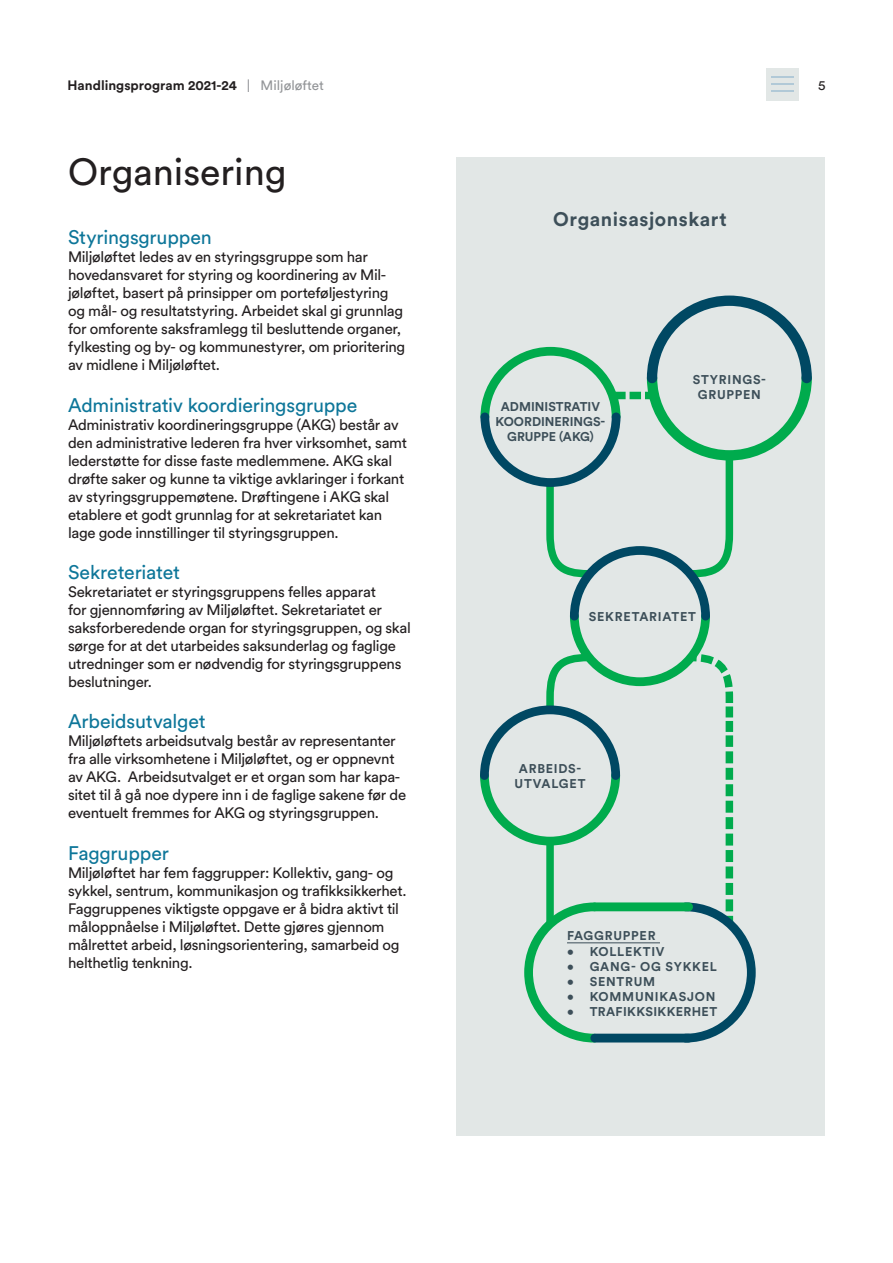
<style>
.page{position:relative;width:893px;height:1263px;background:#fff}
.page>*{position:absolute;margin:0;border:0;box-sizing:border-box;transform-origin:0 0}
.ML_-_Overskrift__H1{font:37.5px "Circular Std";color:#231f20}
.ML_-_Brød__H2__Del-2{font:19.5px "Circular Std";letter-spacing:-.01em;color:#0d7699}
.ML_-_Overskrift_Orga{font:700 19.5px "Circular Std";letter-spacing:.03em;color:#3d4f59}
.ML_-_Brød__P{font:15px/18px "Circular Std";letter-spacing:-.02em;color:#231f20}
.t1{font:700 13.5px "Circular Std";color:#231f20}
.t2{font:13.5px "Circular Std";color:#231f20}
.ML_-_Overskrift_Orga-2{font:700 12.6px "Circular Std";letter-spacing:.06em;color:#3d4f59}
.ML_-_Overskrift_Orga-3{font:700 12.6px/15.1px "Circular Std";color:#3d4f59;text-align:center}
.ML_-_Overskrift_Orga-4{font:700 12.6px "Circular Std";letter-spacing:.03em;color:#3d4f59}
.s1{font-weight:400;color:#939598}
</style>
<div class="page">
<div style="left:766px;top:68px;width:32px;height:33px;background:#e2e7e6"></div>
<hr style="left:771px;top:76px;width:22px;height:2px;background:#b1c9d7">
<hr style="left:771px;top:83px;width:22px;height:2px;background:#b1c9d7">
<hr style="left:771px;top:90px;width:22px;height:2px;background:#b1c9d7">
<div style="left:456px;top:157px;width:369px;height:978px;background:#e2e7e6"></div>
<svg style="left:480px;top:296px;width:332px;height:746px"></svg>
<div style="left:595px;top:902px;width:94px;height:9px;background:#00ab4d"></div>
<div style="left:595px;top:1034px;width:94px;height:8px;background:#004863"></div>
<p class="t1" style="left:68px;top:76px;width:258px">Handlingsprogram 2021-24 <span class="s1">| Miljøløftet</span></p>
<p class="t2" style="left:818px;top:77px;width:9px">5</p>
<h1 class="ML_-_Overskrift__H1" style="left:68px;top:149px;width:220px">Organisering</h1>
<p class="ML_-_Brød__H2__Del-2" style="left:68px;top:225px;width:145px">Styringsgruppen</p>
<p class="ML_-_Brød__P" style="left:68px;top:248px;width:339px">Miljøløftet ledes av en styringsgruppe som har hovedansvaret for styring og koordinering av Mil&shy;jøløftet, basert på prinsipper om porteføljestyring og mål- og resultatstyring. Arbeidet skal gi grunnlag for omforente saksframlegg til besluttende organer, fylkesting og by- og kommunestyrer, om prioritering av midlene i Miljøløftet.</p>
<p class="ML_-_Brød__H2__Del-2" style="left:68px;top:393px;width:291px">Administrativ koordieringsgruppe</p>
<p class="ML_-_Brød__P" style="left:68px;top:415px;width:341px">Administrativ koordineringsgruppe (AKG) består av den administrative lederen fra hver virksomhet, samt lederstøtte for disse faste medlemmene. AKG skal drøfte saker og kunne ta viktige avklaringer i forkant av styringsgruppemøtene. Drøftingene i AKG skal etablere et godt grunnlag for at sekretariatet kan lage gode innstillinger til styringsgruppen.</p>
<p class="ML_-_Brød__H2__Del-2" style="left:68px;top:560px;width:114px">Sekreteriatet</p>
<p class="ML_-_Brød__P" style="left:68px;top:582px;width:344px">Sekretariatet er styringsgruppens felles apparat<br>for gjennomføring av Miljøløftet. Sekretariatet er saksforberedende organ for styringsgruppen, og skal sørge for at det utarbeides saksunderlag og faglige utredninger som er nødvendig for styringsgruppens beslutninger.</p>
<p class="ML_-_Brød__H2__Del-2" style="left:68px;top:710px;width:139px">Arbeidsutvalget</p>
<p class="ML_-_Brød__P" style="left:68px;top:732px;width:340px">Miljøløftets arbeidsutvalg består av representanter fra alle virksomhetene i Miljøløftet, og er oppnevnt av AKG. Arbeidsutvalget er et organ som har kapa&shy;sitet til å gå noe dypere inn i de faglige sakene før de eventuelt fremmes for AKG og styringsgruppen.</p>
<p class="ML_-_Brød__H2__Del-2" style="left:68px;top:841px;width:102px">Faggrupper</p>
<p class="ML_-_Brød__P" style="left:68px;top:863px;width:340px">Miljøløftet har fem faggrupper: Kollektiv, gang- og sykkel, sentrum, kommunikasjon og trafikksikkerhet.<br>Faggruppenes viktigste oppgave er å bidra aktivt til måloppnåelse i Miljøløftet. Dette gjøres gjennom målrettet arbeid, løsningsorientering, samarbeid og helthetlig tenkning.</p>
<h2 class="ML_-_Overskrift_Orga" style="left:553px;top:206px;width:175px">Organisasjonskart</h2>
<h2 class="ML_-_Overskrift_Orga-3" style="left:496px;top:398px;width:111px">ADMINISTRATIV<br>KOORDINERINGS-<br>GRUPPE (AKG)</h2>
<h2 class="ML_-_Overskrift_Orga-2" style="left:693px;top:371px;width:75px">STYRINGS-</h2>
<h2 class="ML_-_Overskrift_Orga-2" style="left:698px;top:386px;width:65px">GRUPPEN</h2>
<h2 class="ML_-_Overskrift_Orga-2" style="left:589px;top:609px;width:109px">SEKRETARIATET</h2>
<h2 class="ML_-_Overskrift_Orga-2" style="left:519px;top:760px;width:64px">ARBEIDS-</h2>
<h2 class="ML_-_Overskrift_Orga-2" style="left:515px;top:775px;width:72px">UTVALGET</h2>
<h2 class="ML_-_Overskrift_Orga-2" style="left:567px;top:928px;width:90px">FAGGRUPPER</h2>
<p class="ML_-_Overskrift_Orga-2" style="left:567px;top:943px;width:99px">• KOLLEKTIV</p>
<p class="ML_-_Overskrift_Orga-2" style="left:567px;top:958px;width:151px">• GANG- OG SYKKEL</p>
<p class="ML_-_Overskrift_Orga-2" style="left:567px;top:973px;width:90px">• SENTRUM</p>
<p class="ML_-_Overskrift_Orga-2" style="left:567px;top:988px;width:150px">• KOMMUNIKASJON</p>
<p class="ML_-_Overskrift_Orga-4" style="left:567px;top:1003px;width:152px">• TRAFIKKSIKKERHET</p>
</div>
